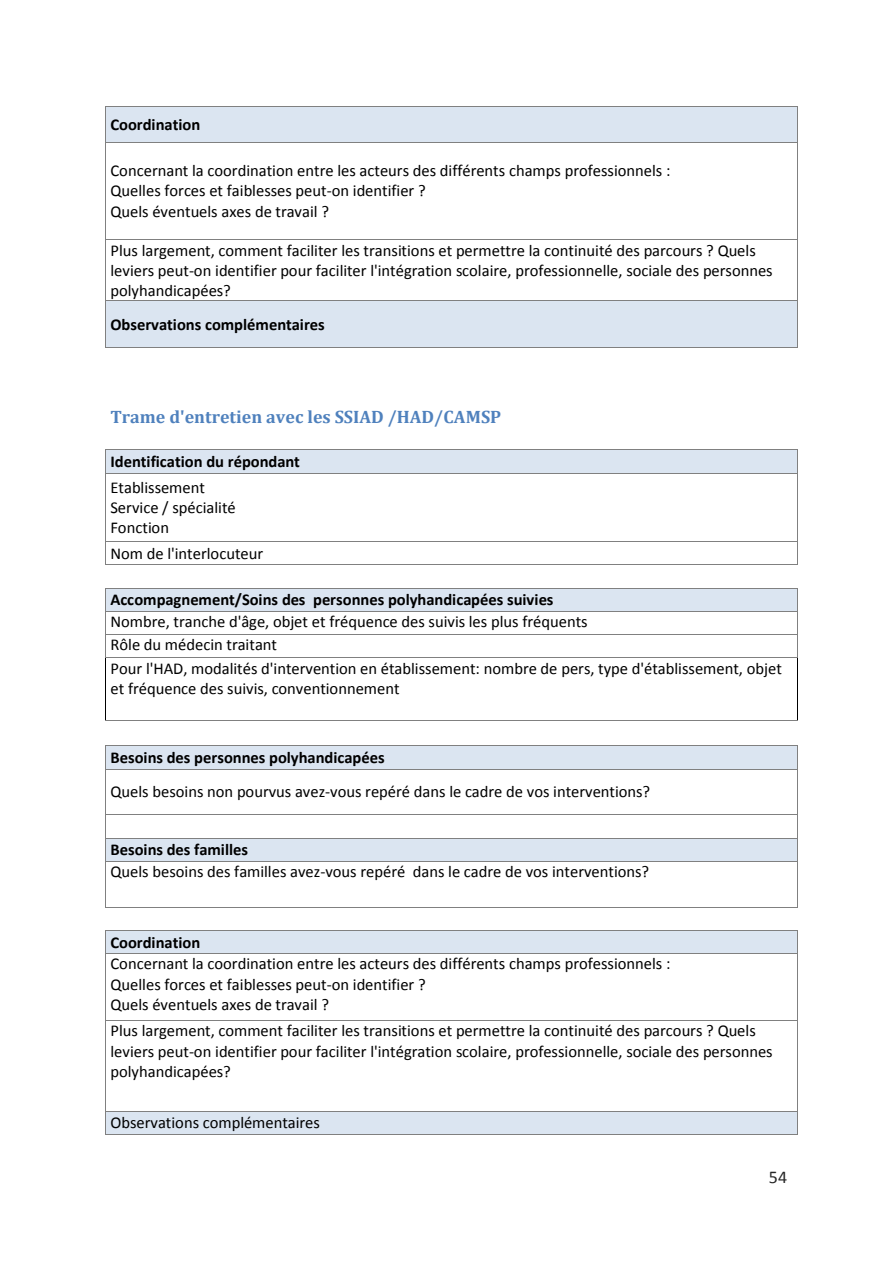
<style>
.page{position:relative;width:893px;height:1263px;background:#fff}
.page>*{position:absolute;margin:0;border:0;box-sizing:border-box;transform-origin:0 0}
.t1{font:700 18px "Cambria";color:#4f81bd}
.t2{font:18px "Calibri";color:#262626}
.t3{font:16.5px/20.1px "Calibri";color:#000}
.t4{font:700 16.5px "Calibri";letter-spacing:-.005em;color:#000}
</style>
<div class="page">
<div style="left:105px;top:107px;width:692px;height:35px;background:#dbe5f1"></div>
<hr style="left:105px;top:106px;width:692px;height:1px;background:#808080">
<hr style="left:105px;top:107px;width:1px;height:35px;background:#808080">
<hr style="left:797px;top:107px;width:1px;height:35px;background:#808080">
<hr style="left:105px;top:142px;width:692px;height:1px;background:#808080">
<hr style="left:105px;top:143px;width:1px;height:96px;background:#808080">
<hr style="left:797px;top:143px;width:1px;height:96px;background:#808080">
<hr style="left:105px;top:239px;width:692px;height:1px;background:#808080">
<hr style="left:105px;top:240px;width:1px;height:61px;background:#808080">
<hr style="left:797px;top:240px;width:1px;height:61px;background:#808080">
<div style="left:105px;top:301px;width:692px;height:46px;background:#dbe5f1"></div>
<hr style="left:105px;top:301px;width:692px;height:1px;background:#808080">
<hr style="left:105px;top:301px;width:1px;height:46px;background:#808080">
<hr style="left:105px;top:347px;width:692px;height:1px;background:#808080">
<hr style="left:797px;top:301px;width:1px;height:46px;background:#808080">
<div style="left:105px;top:450px;width:692px;height:23px;background:#dbe5f1"></div>
<hr style="left:106px;top:450px;width:691px;height:1px;background:#808080">
<svg style="left:105px;top:450px;width:1px;height:23px"></svg>
<hr style="left:105px;top:473px;width:692px;height:1px;background:#808080">
<svg style="left:797px;top:450px;width:1px;height:24px"></svg>
<hr style="left:105px;top:474px;width:1px;height:67px;background:#808080">
<hr style="left:797px;top:474px;width:1px;height:67px;background:#808080">
<hr style="left:105px;top:541px;width:692px;height:1px;background:#808080">
<svg style="left:105px;top:542px;width:1px;height:23px"></svg>
<hr style="left:106px;top:564px;width:691px;height:1px;background:#808080">
<svg style="left:797px;top:541px;width:1px;height:24px"></svg>
<div style="left:105px;top:588px;width:692px;height:23px;background:#dbe5f1"></div>
<hr style="left:106px;top:588px;width:691px;height:1px;background:#808080">
<hr style="left:105px;top:611px;width:692px;height:1px;background:#808080">
<hr style="left:105px;top:634px;width:692px;height:1px;background:#808080">
<svg style="left:105px;top:588px;width:1px;height:69px"></svg>
<hr style="left:105px;top:657px;width:692px;height:1px;background:#808080">
<svg style="left:797px;top:588px;width:1px;height:70px"></svg>
<hr style="left:105px;top:658px;width:1px;height:62px;background:#000">
<hr style="left:797px;top:658px;width:1px;height:62px;background:#000">
<hr style="left:106px;top:720px;width:691px;height:1px;background:#808080">
<div style="left:105px;top:746px;width:692px;height:23px;background:#dbe5f1"></div>
<hr style="left:106px;top:746px;width:691px;height:1px;background:#808080">
<svg style="left:105px;top:746px;width:1px;height:23px"></svg>
<hr style="left:105px;top:769px;width:692px;height:1px;background:#808080">
<svg style="left:797px;top:746px;width:1px;height:23px"></svg>
<hr style="left:105px;top:769px;width:1px;height:45px;background:#808080">
<hr style="left:797px;top:769px;width:1px;height:45px;background:#808080">
<hr style="left:105px;top:814px;width:692px;height:1px;background:#808080">
<div style="left:105px;top:839px;width:692px;height:22px;background:#dbe5f1"></div>
<hr style="left:105px;top:838px;width:692px;height:1px;background:#808080">
<svg style="left:105px;top:815px;width:1px;height:46px"></svg>
<hr style="left:105px;top:861px;width:692px;height:1px;background:#808080">
<svg style="left:797px;top:814px;width:1px;height:48px"></svg>
<hr style="left:105px;top:862px;width:1px;height:45px;background:#808080">
<hr style="left:797px;top:862px;width:1px;height:45px;background:#808080">
<hr style="left:106px;top:907px;width:691px;height:1px;background:#808080">
<div style="left:105px;top:931px;width:692px;height:22px;background:#dbe5f1"></div>
<hr style="left:106px;top:930px;width:691px;height:1px;background:#808080">
<svg style="left:105px;top:930px;width:1px;height:23px"></svg>
<hr style="left:105px;top:953px;width:692px;height:1px;background:#808080">
<svg style="left:797px;top:930px;width:1px;height:24px"></svg>
<hr style="left:105px;top:954px;width:1px;height:66px;background:#808080">
<hr style="left:797px;top:954px;width:1px;height:66px;background:#808080">
<hr style="left:105px;top:1020px;width:692px;height:1px;background:#808080">
<hr style="left:105px;top:1021px;width:1px;height:90px;background:#808080">
<hr style="left:797px;top:1021px;width:1px;height:90px;background:#808080">
<div style="left:105px;top:1112px;width:692px;height:22px;background:#dbe5f1"></div>
<hr style="left:105px;top:1111px;width:692px;height:1px;background:#808080">
<svg style="left:105px;top:1112px;width:1px;height:22px"></svg>
<hr style="left:105px;top:1134px;width:692px;height:1px;background:#808080">
<svg style="left:797px;top:1111px;width:1px;height:24px"></svg>
<p class="t4" style="left:110px;top:118px;width:91px">Coordination</p>
<p class="t3" style="left:110px;top:162px;width:561px">Concernant la coordination entre les acteurs des différents champs professionnels :<br>Quelles forces et faiblesses peut-on identifier ?<br>Quels éventuels axes de travail ?</p>
<p class="t3" style="left:110px;top:241px;width:664px">Plus largement, comment faciliter les transitions et permettre la continuité des parcours ? Quels leviers peut-on identifier pour faciliter l'intégration scolaire, professionnelle, sociale des personnes polyhandicapées?</p>
<p class="t4" style="left:110px;top:318px;width:216px">Observations complémentaires</p>
<p class="t1" style="left:110px;top:410px;width:392px">Trame d'entretien avec les SSIAD /HAD/CAMSP</p>
<p class="t4" style="left:110px;top:455px;width:191px">Identification du répondant</p>
<p class="t3" style="left:110px;top:478px;width:127px">Etablissement<br>Service / spécialité<br>Fonction</p>
<p class="t3" style="left:110px;top:544px;width:154px">Nom de l'interlocuteur</p>
<p class="t4" style="left:110px;top:593px;width:444px">Accompagnement/Soins des personnes polyhandicapées suivies</p>
<p class="t3" style="left:110px;top:611px;width:673px;line-height:23.2px">Nombre, tranche d'âge, objet et fréquence des suivis les plus fréquents<br>Rôle du médecin traitant<br>Pour l'HAD, modalités d'intervention en établissement: nombre de pers, type d'établissement, objet</p>
<p class="t3" style="left:110px;top:679px;width:291px">et fréquence des suivis, conventionnement</p>
<p class="t4" style="left:110px;top:751px;width:276px">Besoins des personnes polyhandicapées</p>
<p class="t3" style="left:110px;top:783px;width:541px">Quels besoins non pourvus avez-vous repéré dans le cadre de vos interventions?</p>
<p class="t4" style="left:110px;top:843px;width:139px">Besoins des familles</p>
<p class="t3" style="left:110px;top:863px;width:540px">Quels besoins des familles avez-vous repéré dans le cadre de vos interventions?</p>
<p class="t4" style="left:110px;top:936px;width:91px">Coordination</p>
<p class="t3" style="left:110px;top:955px;width:561px">Concernant la coordination entre les acteurs des différents champs professionnels :<br>Quelles forces et faiblesses peut-on identifier ?<br>Quels éventuels axes de travail ?</p>
<p class="t3" style="left:110px;top:1022px;width:664px">Plus largement, comment faciliter les transitions et permettre la continuité des parcours ? Quels leviers peut-on identifier pour faciliter l'intégration scolaire, professionnelle, sociale des personnes polyhandicapées?</p>
<p class="t3" style="left:110px;top:1114px;width:211px">Observations complémentaires</p>
<p class="t2" style="left:768px;top:1170px;width:20px">54</p>
</div>
